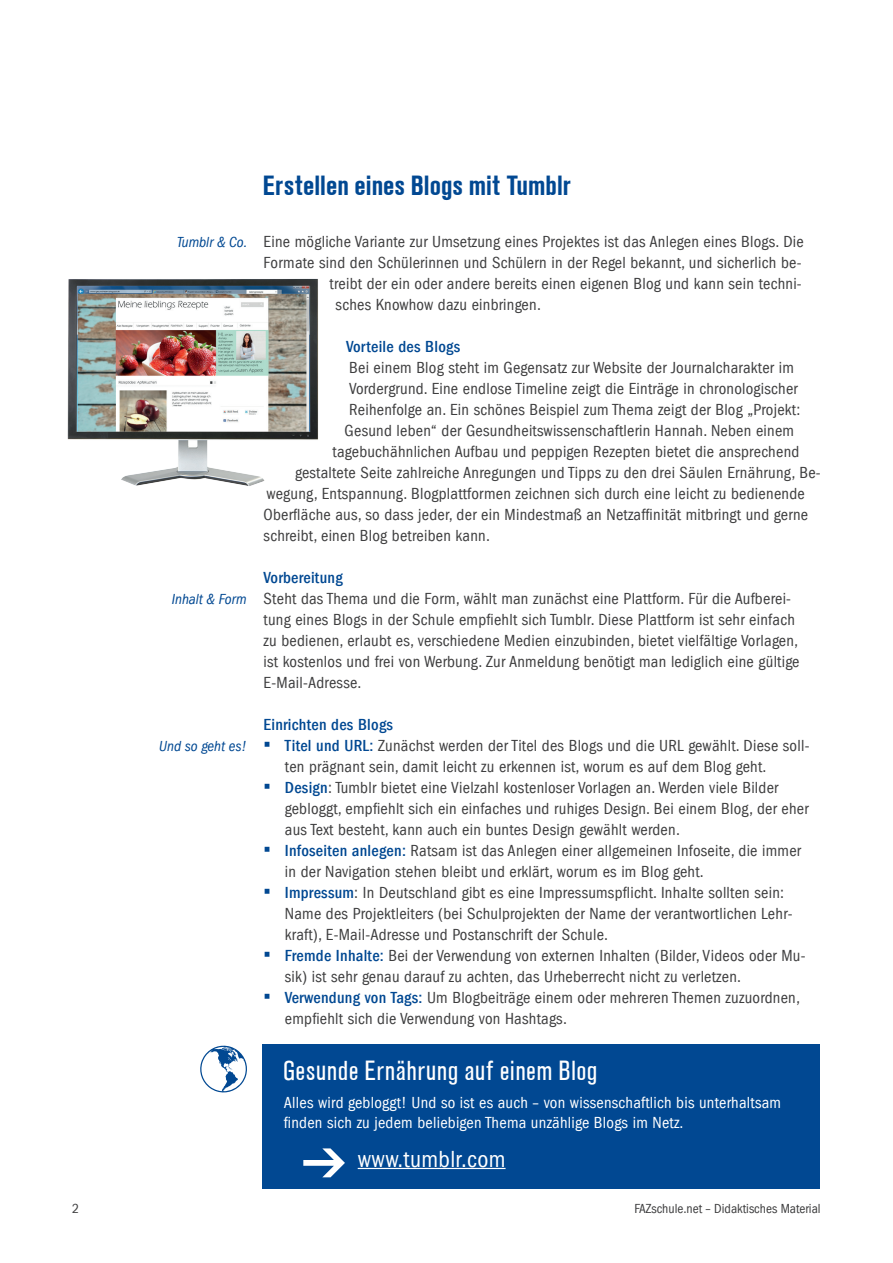
<style>
.page{position:relative;width:893px;height:1263px;background:#fff}
.page>*{position:absolute;margin:0;border:0;box-sizing:border-box;transform-origin:0 0}
.t1{font:27px "FAZ Ad Grotesk Cond";letter-spacing:.06em;color:#fff}
.t2{font:27px "FAZ Ad Grotesk Cond Demi Bd";letter-spacing:.05em;color:#014892}
.t3{font:condensed 24px "FAZ Franklin Gothic";letter-spacing:.015em;color:#fff}
.t4{font:condensed 16.5px/21px "FAZ Franklin Gothic";letter-spacing:.015em;color:#3e3e3f}
.t5{font:condensed 16.5px/19.5px "FAZ Franklin Gothic";letter-spacing:.015em;color:#fff}
.t6{font:500 condensed 16.5px "FAZ Franklin Gothic";letter-spacing:.015em;color:#014892}
.t7{font:italic condensed 15px "FAZ Franklin Gothic";color:#014892}
.t8{font:condensed 13.5px "FAZ Franklin Gothic";color:#3e3e3f}
.s1{font-family:"Calibri";font-stretch:normal;font-size:21px;color:#014892}
.s2{font-weight:500;color:#014892}
</style>
<div class="page">
<div style="left:263px;top:1044px;width:557px;height:144px;background:#014892"></div>
<hr style="left:358px;top:1168px;width:148px;height:1px;background:#fff">
<img style="left:67px;top:278px;width:251px;height:208px">
<svg style="left:303px;top:1148px;width:42px;height:29px"></svg>
<svg style="left:200px;top:1045px;width:47px;height:48px"></svg>
<p class="t7" style="left:177px;top:233px;width:72px">Tumblr &amp; Co.</p>
<p class="t7" style="left:172px;top:590px;width:76px">Inhalt &amp; Form</p>
<p class="t7" style="left:159px;top:737px;width:89px">Und so geht es!</p>
<h1 class="t2" style="left:264px;top:170px;width:309px">Erstellen eines Blogs mit Tumblr</h1>
<p class="t4" style="left:264px;top:231px;width:542px">Eine mögliche Variante zur Umsetzung eines Projektes ist das Anlegen eines Blogs. Die</p>
<p class="t4" style="left:264px;top:252px;width:539px">Formate sind den Schülerinnen und Schülern in der Regel bekannt, und sicherlich be-</p>
<p class="t4" style="left:330px;top:273px;width:474px">treibt der ein oder andere bereits einen eigenen Blog und kann sein techni-</p>
<p class="t4" style="left:336px;top:294px;width:207px">sches Knowhow dazu einbringen.</p>
<p class="t6" style="left:346px;top:337px;width:116px">Vorteile des Blogs</p>
<p class="t4" style="left:349px;top:357px;width:446px">Bei einem Blog steht im Gegensatz zur Website der Journalcharakter im</p>
<p class="t4" style="left:349px;top:378px;width:450px">Vordergrund. Eine endlose Timeline zeigt die Einträge in chronologischer</p>
<p class="t4" style="left:349px;top:399px;width:453px">Reihenfolge an. Ein schönes Beispiel zum Thema zeigt der Blog „Projekt:</p>
<p class="t4" style="left:345px;top:420px;width:451px">Gesund leben“ der Gesundheitswissenschaftlerin Hannah. Neben einem</p>
<p class="t4" style="left:333px;top:441px;width:468px">tagebuchähnlichen Aufbau und peppigen Rezepten bietet die ansprechend</p>
<p class="t4" style="left:295px;top:462px;width:527px">gestaltete Seite zahlreiche Anregungen und Tipps zu den drei Säulen Ernährung, Be-</p>
<p class="t4" style="left:267px;top:483px;width:540px">wegung, Entspannung. Blogplattformen zeichnen sich durch eine leicht zu bedienende</p>
<p class="t4" style="left:264px;top:504px;width:546px">Oberfläche aus, so dass jeder, der ein Mindestmaß an Netzaffinität mitbringt und gerne</p>
<p class="t4" style="left:264px;top:525px;width:228px">schreibt, einen Blog betreiben kann.</p>
<p class="t6" style="left:264px;top:568px;width:81px">Vorbereitung</p>
<p class="t4" style="left:264px;top:588px;width:537px">Steht das Thema und die Form, wählt man zunächst eine Plattform. Für die Aufberei&shy;tung eines Blogs in der Schule empfiehlt sich Tumblr. Diese Plattform ist sehr einfach zu bedienen, erlaubt es, verschiedene Medien einzubinden, bietet vielfältige Vorlagen, ist kostenlos und frei von Werbung. Zur Anmeldung benötigt man lediglich eine gültige E-Mail-Adresse.</p>
<p class="t6" style="left:264px;top:715px;width:131px">Einrichten des Blogs</p>
<p class="t4" style="left:285px;top:735px;width:526px;text-indent:-21px"><span class="s1">▪</span> <span class="s2">Titel und URL:</span> Zunächst werden der Titel des Blogs und die URL gewählt. Diese soll&shy;ten prägnant sein, damit leicht zu erkennen ist, worum es auf dem Blog geht.</p>
<p class="t4" style="left:285px;top:777px;width:525px;text-indent:-21px"><span class="s1">▪</span> <span class="s2">Design</span>: Tumblr bietet eine Vielzahl kostenloser Vorlagen an. Werden viele Bilder gebloggt, empfiehlt sich ein einfaches und ruhiges Design. Bei einem Blog, der eher aus Text besteht, kann auch ein buntes Design gewählt werden.</p>
<p class="t4" style="left:285px;top:840px;width:518px;text-indent:-21px"><span class="s1">▪</span> <span class="s2">Infoseiten anlegen:</span> Ratsam ist das Anlegen einer allgemeinen Infoseite, die immer in der Navigation stehen bleibt und erklärt, worum es im Blog geht.</p>
<p class="t4" style="left:285px;top:882px;width:509px;text-indent:-21px"><span class="s1">▪</span> <span class="s2">Impressum</span>: In Deutschland gibt es eine Impressumspflicht. Inhalte sollten sein:<br>Name des Projektleiters (bei Schulprojekten der Name der verantwortlichen Lehr&shy;kraft), E-Mail-Adresse und Postanschrift der Schule.</p>
<p class="t4" style="left:285px;top:945px;width:522px;text-indent:-21px"><span class="s1">▪</span> <span class="s2">Fremde Inhalte:</span> Bei der Verwendung von externen Inhalten (Bilder, Videos oder Mu&shy;sik) ist sehr genau darauf zu achten, das Urheberrecht nicht zu verletzen.</p>
<p class="t4" style="left:285px;top:987px;width:517px;text-indent:-21px"><span class="s1">▪</span> <span class="s2">Verwendung von Tags:</span> Um Blogbeiträge einem oder mehreren Themen zuzuordnen, empfiehlt sich die Verwendung von Hashtags.</p>
<h1 class="t1" style="left:284px;top:1056px;width:314px">Gesunde Ernährung auf einem Blog</h1>
<p class="t5" style="left:284px;top:1093px;width:499px">Alles wird gebloggt! Und so ist es auch – von wissenschaftlich bis unterhaltsam finden sich zu jedem beliebigen Thema unzählige Blogs im Netz.</p>
<h2 class="t3" style="left:358px;top:1145px;width:149px">www.tumblr.com</h2>
<p class="t8" style="left:72px;top:1201px;width:8px">2</p>
<p class="t8" style="left:634px;top:1201px;width:188px">FAZschule.net – Didaktisches Material</p>
</div>
